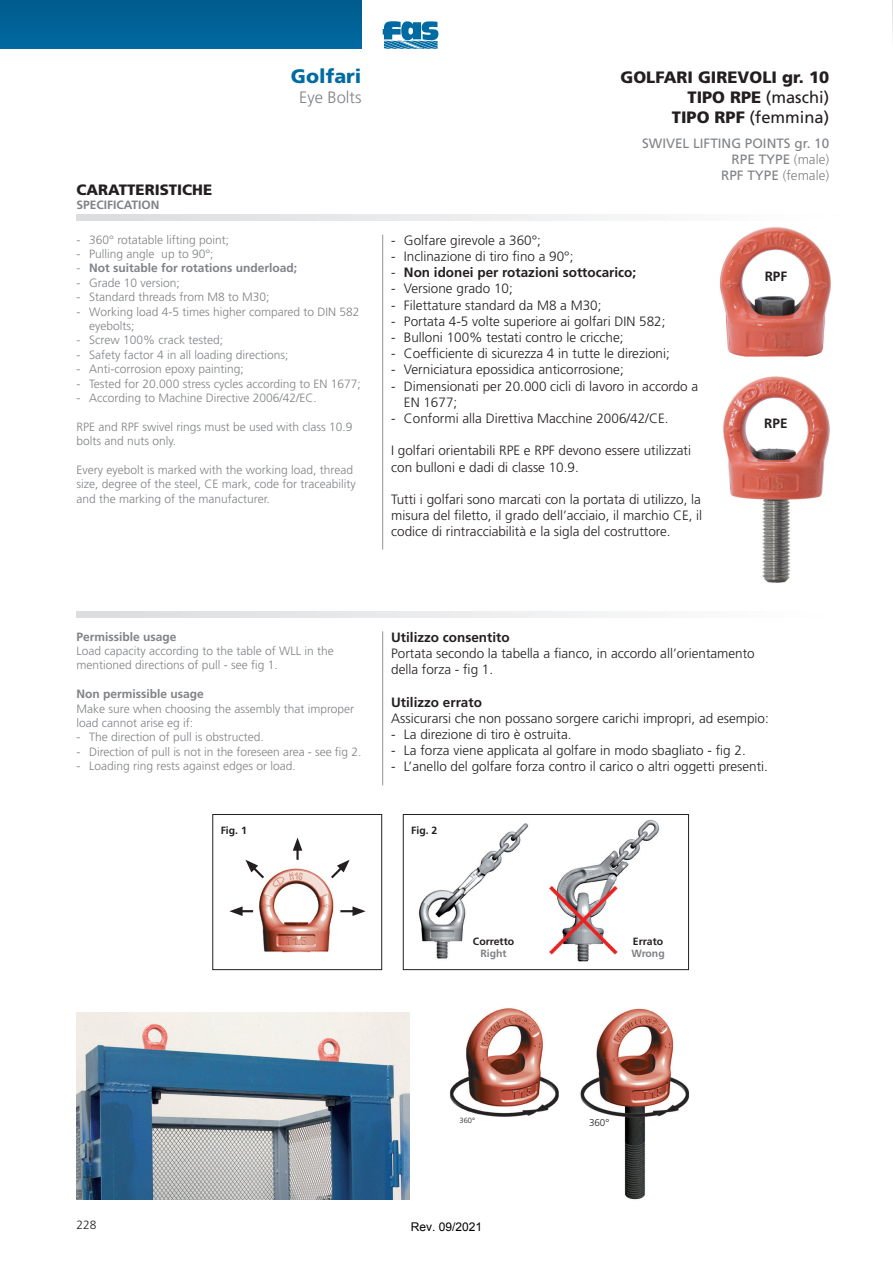
<style>
.page{position:relative;width:893px;height:1263px;background:#fff}
.page>*{position:absolute;margin:0;border:0;box-sizing:border-box;transform-origin:0 0}
.t1{font:900 19.5px "Frutiger";color:#006ba3}
.t2{font:900 16.5px/19.8px "Frutiger";color:#231f20;text-align:right}
.t3{font:300 16.5px "Frutiger";color:#808285}
.t4{font:900 15px "Frutiger";color:#231f20}
.t5{font:300 13.5px/16.2px "Frutiger";color:#231f20}
.t6{font:700 13.5px "Frutiger";color:#231f20}
.t7{font:13.5px/16.2px "Frutiger";color:#808285;text-align:right}
.t8{font:300 12px/14.4px "Frutiger";color:#808285}
.t9{font:700 12px "Frutiger";color:#808285}
.t10{font:12px "Arial";color:#000}
.t11{font:300 12px "Frutiger";color:#231f20}
.t12{font:700 10.5px "Frutiger";color:#231f20}
.t13{font:700 10.5px "Frutiger";color:#808285}
.t14{font:300 9.9px "Frutiger";color:#231f20}
.t15{font:300 7.5px "Frutiger";color:#231f20}
.s1{font-weight:300}
.s2{font-weight:400}
</style>
<div class="page">
<hr style="left:296px;top:847px;width:3px;height:16px;background:#231f20">
<svg style="left:293px;top:837px;width:9px;height:14px"></svg>
<svg style="left:340px;top:906px;width:26px;height:10px"></svg>
<svg style="left:338px;top:860px;width:12px;height:13px"></svg>
<svg style="left:229px;top:906px;width:24px;height:10px"></svg>
<svg style="left:245px;top:860px;width:8px;height:13px"></svg>
<img style="left:253px;top:860px;width:85px;height:111px">
<img style="left:719px;top:227px;width:112px;height:130px">
<img style="left:723px;top:376px;width:107px;height:207px">
<svg style="left:892px;top:0;width:1px;height:38px"></svg>
<svg style="left:383px;top:21px;width:55px;height:28px;background:#4693bc"></svg>
<div style="left:0;top:0;width:361px;height:49px;background:#006297"></div>
<svg style="left:77px;top:214px;width:552px;height:7px"></svg>
<hr style="left:382px;top:235px;width:1px;height:315px;background:#939598">
<svg style="left:77px;top:611px;width:552px;height:6px"></svg>
<hr style="left:382px;top:631px;width:1px;height:154px;background:#939598">
<img style="left:549px;top:819px;width:111px;height:143px">
<img style="left:419px;top:823px;width:110px;height:136px">
<div style="left:403px;top:814px;width:286px;height:156px;border:1px solid #231f20"></div>
<div style="left:213px;top:814px;width:169px;height:156px;border:1px solid #231f20"></div>
<img style="left:77px;top:1012px;width:332px;height:187px">
<img style="left:449px;top:1008px;width:110px;height:109px">
<img style="left:580px;top:1008px;width:110px;height:192px">
<p class="t4" style="left:77px;top:180px;width:137px">CARATTERISTICHE</p>
<p class="t9" style="left:77px;top:198px;width:85px">SPECIFICATION</p>
<h1 class="t1" style="left:291px;top:65px;width:72px">Golfari</h1>
<p class="t3" style="left:299px;top:88px;width:64px">Eye Bolts</p>
<p class="t8" style="left:77px;top:232px;width:154px">- 360° rotatable lifting point;</p>
<p class="t8" style="left:77px;top:247px;width:138px">- Pulling angle up to 90°;</p>
<p class="t9" style="left:77px;top:261px;width:222px"><span class="s1">-</span> Not suitable for rotations underload;</p>
<p class="t8" style="left:77px;top:276px;width:105px">- Grade 10 version;</p>
<p class="t8" style="left:77px;top:290px;width:194px">- Standard threads from M8 to M30;</p>
<p class="t8" style="left:89px;top:304px;width:272px;text-indent:-13px">- Working load 4-5 times higher compared to DIN 582 eyebolts;</p>
<p class="t8" style="left:77px;top:333px;width:148px">- Screw 100% crack tested;</p>
<p class="t8" style="left:77px;top:348px;width:213px">- Safety factor 4 in all loading directions;</p>
<p class="t8" style="left:77px;top:362px;width:169px">- Anti-corrosion epoxy painting;</p>
<p class="t8" style="left:77px;top:376px;width:286px">- Tested for 20.000 stress cycles according to EN 1677;</p>
<p class="t8" style="left:77px;top:391px;width:242px">- According to Machine Directive 2006/42/EC.</p>
<p class="t8" style="left:77px;top:420px;width:278px">RPE and RPF swivel rings must be used with class 10.9 bolts and nuts only.</p>
<p class="t8" style="left:77px;top:463px;width:281px">Every eyebolt is marked with the working load, thread size, degree of the steel, CE mark, code for traceability and the marking of the manufacturer.</p>
<p class="t2" style="left:621px;top:68px;width:210px">GOLFARI GIREVOLI gr. 10<br>TIPO RPE <span class="s2">(maschi)<br></span>TIPO RPF <span class="s2">(femmina)</span></p>
<p class="t7" style="left:642px;top:135px;width:189px">SWIVEL LIFTING POINTS gr. 10<br>RPE TYPE <span class="s1">(male)<br></span>RPF TYPE <span class="s1">(female)</span></p>
<p class="t5" style="left:391px;top:232px;width:151px">- Golfare girevole a 360°;</p>
<p class="t5" style="left:391px;top:248px;width:184px">- Inclinazione di tiro fino a 90°;</p>
<p class="t6" style="left:391px;top:265px;width:247px"><span class="s1">-</span> Non idonei per rotazioni sottocarico;</p>
<p class="t5" style="left:391px;top:281px;width:123px">- Versione grado 10;</p>
<p class="t5" style="left:391px;top:297px;width:212px">- Filettature standard da M8 a M30;</p>
<p class="t5" style="left:391px;top:313px;width:276px">- Portata 4-5 volte superiore ai golfari DIN 582;</p>
<p class="t5" style="left:391px;top:329px;width:234px">- Bulloni 100% testati contro le cricche;</p>
<p class="t5" style="left:391px;top:346px;width:280px">- Coefficiente di sicurezza 4 in tutte le direzioni;</p>
<p class="t5" style="left:391px;top:362px;width:234px">- Verniciatura epossidica anticorrosione;</p>
<p class="t5" style="left:404px;top:378px;width:296px;text-indent:-13px">- Dimensionati per 20.000 cicli di lavoro in accordo a<br>EN 1677;</p>
<p class="t5" style="left:391px;top:410px;width:279px">- Conformi alla Direttiva Macchine 2006/42/CE.</p>
<p class="t5" style="left:391px;top:443px;width:301px">I golfari orientabili RPE e RPF devono essere utilizzati con bulloni e dadi di classe 10.9.</p>
<p class="t5" style="left:391px;top:491px;width:313px;text-align:justify">Tutti i golfari sono marcati con la portata di utilizzo, la misura del filetto, il grado dell’acciaio, il marchio CE, il codice di rintracciabilità e la sigla del costruttore.</p>
<p class="t6" style="left:765px;top:268px;width:24px">RPF</p>
<p class="t6" style="left:764px;top:415px;width:25px">RPE</p>
<p class="t9" style="left:77px;top:629px;width:102px">Permissible usage</p>
<p class="t8" style="left:77px;top:644px;width:259px">Load capacity according to the table of WLL in the mentioned directions of pull - see fig 1.</p>
<p class="t9" style="left:77px;top:687px;width:129px">Non permissible usage</p>
<p class="t8" style="left:77px;top:701px;width:279px">Make sure when choosing the assembly that improper load cannot arise eg if:</p>
<p class="t8" style="left:77px;top:730px;width:189px">- The direction of pull is obstructed.</p>
<p class="t8" style="left:77px;top:745px;width:286px">- Direction of pull is not in the foreseen area - see fig 2.</p>
<p class="t8" style="left:77px;top:759px;width:221px">- Loading ring rests against edges or load.</p>
<p class="t6" style="left:391px;top:629px;width:120px">Utilizzo consentito</p>
<p class="t5" style="left:391px;top:645px;width:365px">Portata secondo la tabella a fianco, in accordo all’orientamento della forza - fig 1.</p>
<p class="t6" style="left:391px;top:694px;width:92px">Utilizzo errato</p>
<p class="t5" style="left:391px;top:710px;width:379px">Assicurarsi che non possano sorgere carichi impropri, ad esempio:</p>
<p class="t5" style="left:391px;top:726px;width:182px">- La direzione di tiro è ostruita.</p>
<p class="t5" style="left:391px;top:742px;width:356px">- La forza viene applicata al golfare in modo sbagliato - fig 2.</p>
<p class="t5" style="left:391px;top:759px;width:378px">- L’anello del golfare forza contro il carico o altri oggetti presenti.</p>
<p class="t11" style="left:77px;top:1218px;width:22px">228</p>
<p class="t12" style="left:221px;top:824px;width:28px">Fig. 1</p>
<p class="t12" style="left:411px;top:824px;width:28px">Fig. 2</p>
<p class="t12" style="left:473px;top:935px;width:43px">Corretto</p>
<p class="t13" style="left:480px;top:947px;width:28px">Right</p>
<p class="t12" style="left:633px;top:935px;width:32px">Errato</p>
<p class="t13" style="left:631px;top:947px;width:35px">Wrong</p>
<p class="t15" style="left:459px;top:1116px;width:17px">360°</p>
<p class="t14" style="left:589px;top:1117px;width:22px">360°</p>
<p class="t10" style="left:411px;top:1219px;width:73px">Rev. 09/2021</p>
</div>
